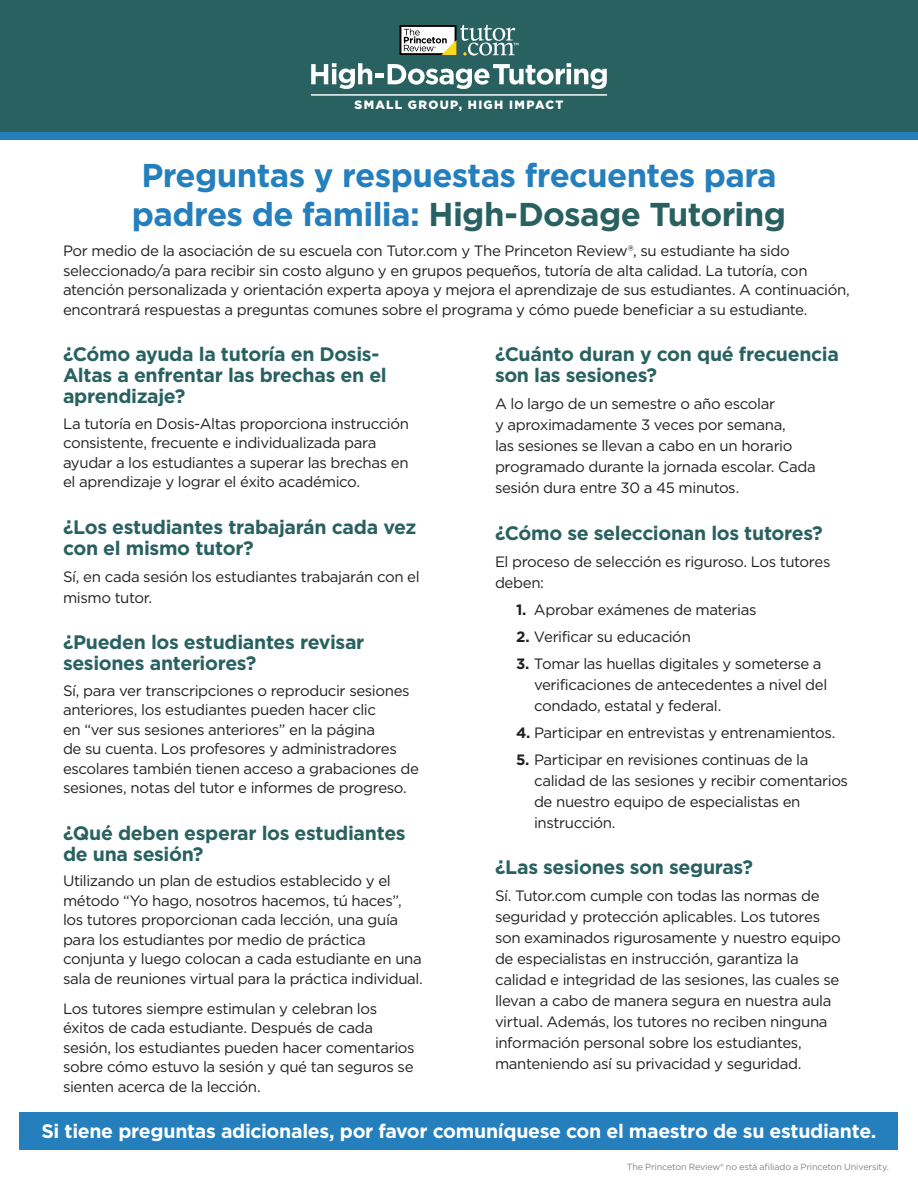
<style>
.page{position:relative;width:918px;height:1188px;background:#fff}
.page>*{position:absolute;margin:0;border:0;box-sizing:border-box;transform-origin:0 0}
.t1{font:700 33px/39.6px "Gotham";letter-spacing:-.02em;color:#247fbc}
.t2{font:700 19.5px/21px "Gotham";letter-spacing:-.02em;color:#296161}
.t3{font:700 19.5px "Gotham";letter-spacing:-.015em;color:#fff}
.num{font:15px/19.5px "Gotham";letter-spacing:-.025em;color:#231f20}
.t4{font:900 12px "Gotham";letter-spacing:.11em;color:#fff}
.t5{font:9px "Gotham";letter-spacing:-.015em;color:#8a8280}
.s1{color:#296161}
.s2{font-weight:700}
</style>
<div class="page">
<div style="left:20px;top:1112px;width:878px;height:38px;background:#247fbc"></div>
<div style="left:0;top:85px;width:918px;height:55px;background:#247fbc"></div>
<div style="left:0;top:0;width:918px;height:131px;background:#296161"></div>
<svg style="left:400px;top:25px;width:118px;height:31px"></svg>
<svg style="left:311px;top:63px;width:296px;height:26px"></svg>
<hr style="left:311px;top:94px;width:296px;height:2px;background:#fff">
<p class="t4" style="left:355px;top:97px;width:210px">SMALL GROUP, HIGH IMPACT</p>
<h1 class="t1" style="left:132px;top:155px;width:656px">Preguntas y respuestas frecuentes para padres de familia: <span class="s1">High-Dosage Tutoring</span></h1>
<p class="num" style="left:63px;top:241px;width:788px">Por medio de la asociación de su escuela con Tutor.com y The Princeton Review®, su estudiante ha sido seleccionado/a para recibir sin costo alguno y en grupos pequeños, tutoría de alta calidad. La tutoría, con atención personalizada y orientación experta apoya y mejora el aprendizaje de sus estudiantes. A continuación, encontrará respuestas a preguntas comunes sobre el programa y cómo puede beneficiar a su estudiante.</p>
<p class="t2" style="left:63px;top:344px;width:325px">¿Cómo ayuda la tutoría en Dosis-<br>Altas a enfrentar las brechas en el aprendizaje?</p>
<p class="num" style="left:63px;top:413px;width:347px">La tutoría en Dosis-Altas proporciona instrucción consistente, frecuente e individualizada para ayudar a los estudiantes a superar las brechas en el aprendizaje y lograr el éxito académico.</p>
<p class="t2" style="left:63px;top:516px;width:355px">¿Los estudiantes trabajarán cada vez con el mismo tutor?</p>
<p class="num" style="left:63px;top:566px;width:358px;line-height:21px">Sí, en cada sesión los estudiantes trabajarán con el mismo tutor.</p>
<p class="t2" style="left:63px;top:632px;width:303px">¿Pueden los estudiantes revisar sesiones anteriores?</p>
<p class="num" style="left:63px;top:680px;width:357px">Sí, para ver transcripciones o reproducir sesiones anteriores, los estudiantes pueden hacer clic<br>en “ver sus sesiones anteriores” en la página<br>de su cuenta. Los profesores y administradores escolares también tienen acceso a grabaciones de sesiones, notas del tutor e informes de progreso.</p>
<p class="t2" style="left:63px;top:822px;width:344px">¿Qué deben esperar los estudiantes de una sesión?</p>
<p class="num" style="left:63px;top:871px;width:361px">Utilizando un plan de estudios establecido y el método “Yo hago, nosotros hacemos, tú haces”, los tutores proporcionan cada lección, una guía para los estudiantes por medio de práctica conjunta y luego colocan a cada estudiante en una sala de reuniones virtual para la práctica individual.</p>
<p class="num" style="left:63px;top:998px;width:353px">Los tutores siempre estimulan y celebran los éxitos de cada estudiante. Después de cada sesión, los estudiantes pueden hacer comentarios sobre cómo estuvo la sesión y qué tan seguros se sienten acerca de la lección.</p>
<p class="t2" style="left:495px;top:344px;width:345px">¿Cuánto duran y con qué frecuencia son las sesiones?</p>
<p class="num" style="left:495px;top:393px;width:322px;line-height:21px">A lo largo de un semestre o año escolar<br>y aproximadamente 3 veces por semana,<br>las sesiones se llevan a cabo en un horario programado durante la jornada escolar. Cada sesión dura entre 30 a 45 minutos.</p>
<p class="t2" style="left:495px;top:522px;width:329px">¿Cómo se seleccionan los tutores?</p>
<p class="num" style="left:495px;top:551px;width:337px;line-height:21px">El proceso de selección es riguroso. Los tutores deben:</p>
<p class="num" style="left:516px;top:599px;width:242px"><span class="s2">1.</span> Aprobar exámenes de materias</p>
<p class="num" style="left:516px;top:626px;width:176px"><span class="s2">2.</span> Verificar su educación</p>
<p class="num" style="left:534px;top:653px;width:295px;line-height:21px;text-indent:-18px"><span class="s2">3.</span> Tomar las huellas digitales y someterse a verificaciones de antecedentes a nivel del condado, estatal y federal.</p>
<p class="num" style="left:516px;top:722px;width:321px"><span class="s2">4.</span> Participar en entrevistas y entrenamientos.</p>
<p class="num" style="left:534px;top:749px;width:316px;line-height:21px;text-indent:-18px"><span class="s2">5.</span> Participar en revisiones continuas de la calidad de las sesiones y recibir comentarios de nuestro equipo de especialistas en instrucción.</p>
<p class="t2" style="left:495px;top:857px;width:259px">¿Las sesiones son seguras?</p>
<p class="num" style="left:495px;top:885px;width:347px;line-height:21px">Sí. Tutor.com cumple con todas las normas de seguridad y protección aplicables. Los tutores son examinados rigurosamente y nuestro equipo de especialistas en instrucción, garantiza la calidad e integridad de las sesiones, las cuales se llevan a cabo de manera segura en nuestra aula virtual. Además, los tutores no reciben ninguna información personal sobre los estudiantes, manteniendo así su privacidad y seguridad.</p>
<h1 class="t3" style="left:41px;top:1118px;width:837px">Si tiene preguntas adicionales, por favor comuníquese con el maestro de su estudiante.</h1>
<p class="t5" style="left:627px;top:1161px;width:264px">The Princeton Review® no está afiliado a Princeton University.</p>
</div>
